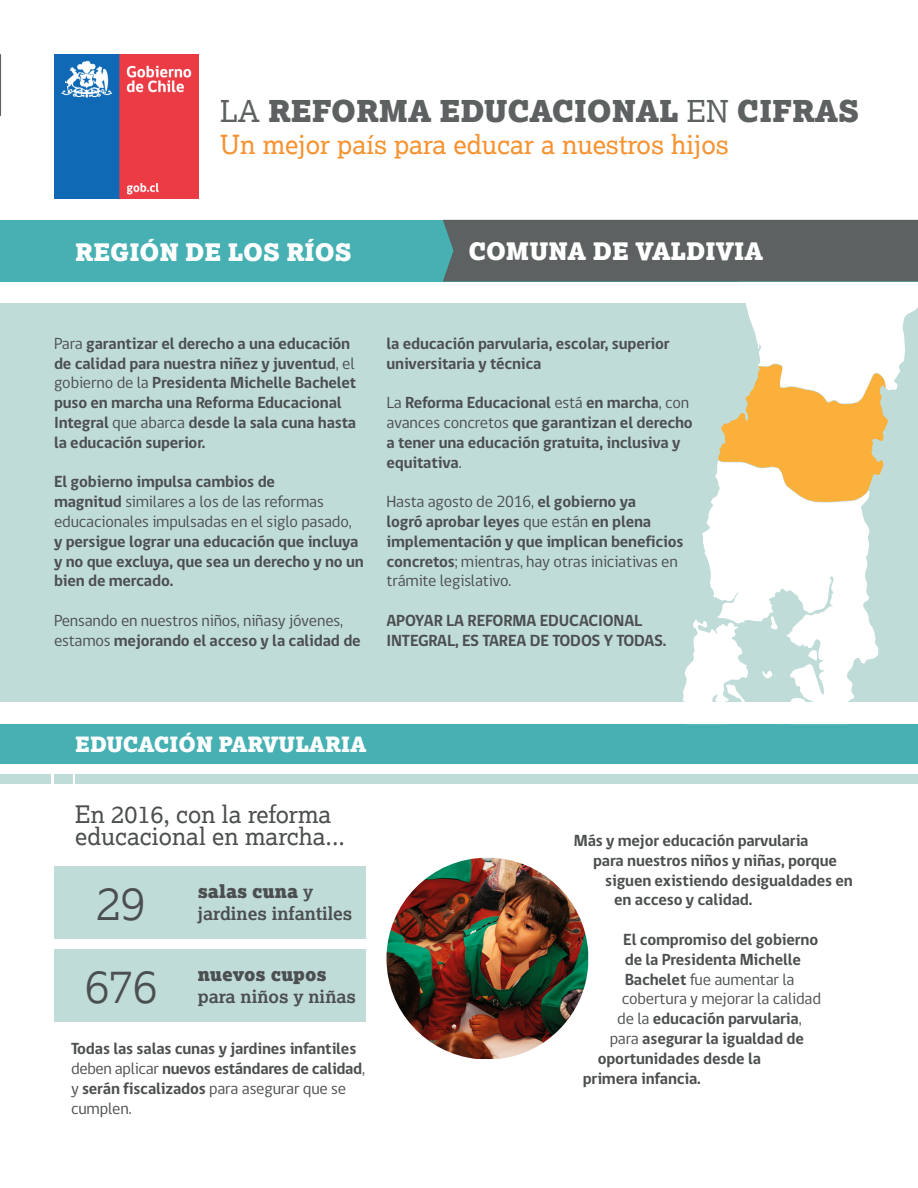
<style>
.page{position:relative;width:918px;height:1188px;background:#fff}
.page>*{position:absolute;margin:0;border:0;box-sizing:border-box;transform-origin:0 0}
.t1{font:300 46.5px/82.9px "Lexia";color:#4c4f50}
.t2{font:900 30px "Lexia";color:#5d6161}
.t3{font:26.25px "Lexia";color:#f69230}
.t4{font:24px/22.5px "Lexia";color:#4c4f50}
.t5{font:900 24px "Lexia";color:#fff}
.t6{font:900 21px "Lexia";color:#fff}
.t7{font:700 18px/21.6px "Lexia";color:#4c4f50}
.t8{font:900 18px "Lexia";color:#4c4f50}
.t9{font:700 16.5px/19.8px "gob CL";letter-spacing:-.01em;color:#4c4f50}
.t10{font:16.5px/19.8px "gob CL";letter-spacing:-.01em;color:#4c4f50}
.s1{font-weight:400}
.s2{font-weight:700}
.s3{font-weight:900}
</style>
<div class="page">
<div style="left:0;top:303px;width:918px;height:399px;background:#c0dcd9"></div>
<img style="left:54px;top:54px;width:145px;height:145px">
<div style="left:0;top:220px;width:918px;height:62px;background:#46b0b3"></div>
<div style="left:0;top:724px;width:918px;height:39px;background:#46b0b3"></div>
<div style="left:76px;top:774px;width:842px;height:9px;background:#c0dcd9"></div>
<div style="left:54px;top:774px;width:18px;height:9px;background:#c0dcd9"></div>
<div style="left:0;top:774px;width:51px;height:9px;background:#c0dcd9"></div>
<img style="left:387px;top:858px;width:201px;height:201px">
<div style="left:54px;top:866px;width:311px;height:72px;background:#c0dcd9"></div>
<div style="left:54px;top:949px;width:311px;height:72px;background:#c0dcd9"></div>
<svg style="left:0;top:54px;width:1px;height:62px"></svg>
<svg style="left:683px;top:502px;width:195px;height:200px;fill:#fff"></svg>
<svg style="left:443px;top:220px;width:475px;height:282px"></svg>
<h2 class="t2" style="left:220px;top:91px;width:640px"><span class="s1">LA</span> REFORMA EDUCACIONAL <span class="s1">EN</span> CIFRAS</h2>
<h3 class="t3" style="left:220px;top:128px;width:510px">Un mejor país para educar a nuestros hijos</h3>
<h3 class="t5" style="left:75px;top:236px;width:278px">REGIÓN DE LOS RÍOS</h3>
<h3 class="t5" style="left:469px;top:236px;width:296px">COMUNA DE VALDIVIA</h3>
<p class="t9" style="left:54px;top:334px;width:304px"><span class="s1">Para</span> garantizar el derecho a una educación de calidad para nuestra niñez y juventud<span class="s1">, el gobierno de la</span> Presidenta Michelle Bachelet puso en marcha una Reforma Educacional Integral <span class="s1">que abarca</span> desde la sala cuna hasta la educación superior.</p>
<p class="t10" style="left:54px;top:472px;width:299px"><span class="s2">El gobierno impulsa cambios de<br>magnitud</span> similares a los de las reformas educacionales impulsadas en el siglo pasado,</p>
<p class="t9" style="left:54px;top:532px;width:311px">y persigue lograr una educación que incluya y no que excluya, que sea un derecho y no un bien de mercado.</p>
<p class="t10" style="left:54px;top:611px;width:308px">Pensando en nuestros niños, niñasy jóvenes, estamos <span class="s2">mejorando el acceso y la calidad de</span></p>
<p class="t9" style="left:387px;top:334px;width:285px">la educación parvularia, escolar, superior universitaria y técnica</p>
<p class="t9" style="left:387px;top:393px;width:308px"><span class="s1">La</span> Reforma Educacional <span class="s1">está</span> en marcha<span class="s1">, con avances concretos</span> que garantizan el derecho a tener una educación gratuita, inclusiva y equitativa<span class="s1">.</span></p>
<p class="t9" style="left:387px;top:492px;width:299px"><span class="s1">Hasta agosto de 2016,</span> el gobierno ya<br>logró aprobar leyes <span class="s1">que están</span> en plena implementación y que implican beneficios concretos<span class="s1">; mientras, hay otras iniciativas en trámite legislativo.</span></p>
<p class="t9" style="left:387px;top:611px;width:282px">APOYAR LA REFORMA EDUCACIONAL<br>INTEGRAL, ES TAREA DE TODOS Y TODAS.</p>
<p class="t6" style="left:75px;top:730px;width:293px">EDUCACIÓN PARVULARIA</p>
<h3 class="t4" style="left:75px;top:802px;width:271px">En 2016, con la reforma educacional en marcha...</h3>
<p class="t7" style="left:198px;top:881px;width:156px"><span class="s3">salas cuna</span> y jardines infantiles</p>
<h1 class="t1" style="left:84px;top:860px;width:75px">29<br>676</h1>
<p class="t8" style="left:198px;top:963px;width:131px">nuevos cupos</p>
<p class="t7" style="left:198px;top:985px;width:160px">para niños y niñas</p>
<p class="t9" style="left:71px;top:1039px;width:296px">Todas las salas cunas y jardines infantiles <span class="s1">deben aplicar</span> nuevos estándares de calidad<span class="s1">, y</span> serán fiscalizados <span class="s1">para asegurar que se cumplen.</span></p>
<p class="t9" style="left:574px;top:831px;width:236px">Más y mejor educación parvularia</p>
<p class="t9" style="left:593px;top:851px;width:245px">para nuestros niños y niñas, porque</p>
<p class="t9" style="left:605px;top:871px;width:249px">siguen existiendo desigualdades en</p>
<p class="t9" style="left:614px;top:890px;width:140px">en acceso y calidad.</p>
<p class="t9" style="left:623px;top:930px;width:197px">El compromiso del gobierno</p>
<p class="t9" style="left:625px;top:950px;width:178px">de la Presidenta Michelle</p>
<p class="t10" style="left:625px;top:970px;width:171px"><span class="s2">Bachelet</span> fue aumentar la</p>
<p class="t10" style="left:622px;top:989px;width:201px">cobertura y mejorar la calidad</p>
<p class="t9" style="left:617px;top:1009px;width:186px"><span class="s1">de la</span> educación parvularia<span class="s1">,</span></p>
<p class="t9" style="left:610px;top:1029px;width:196px"><span class="s1">para</span> asegurar la igualdad de</p>
<p class="t9" style="left:598px;top:1049px;width:165px">oportunidades desde la</p>
<p class="t9" style="left:583px;top:1069px;width:120px">primera infancia.</p>
</div>
